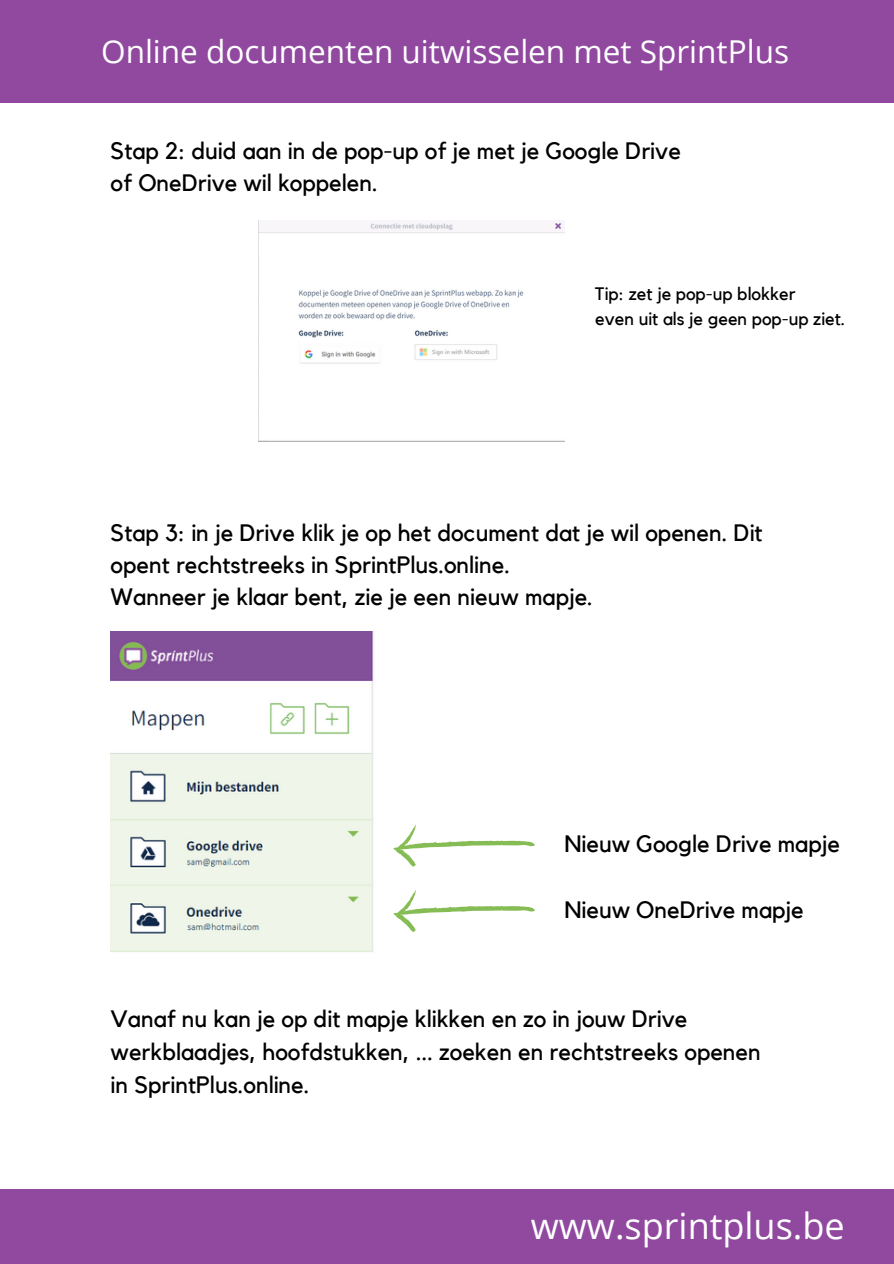
<style>
.page{position:relative;width:894px;height:1264px;background:#fff}
.page>*{position:absolute;margin:0;border:0;box-sizing:border-box;transform-origin:0 0}
.t1{font:36px "Open Sans";color:#fff}
.t2{font:31.5px "Open Sans";color:#fff}
.t3{font:23.7px/32.2px "Kollektif";color:#000}
.t4{font:18px "Kollektif";color:#000}
</style>
<div class="page">
<div style="left:0;top:1189px;width:893px;height:74px;background:#90499f"></div>
<div style="left:0;top:0;width:893px;height:103px;background:#90499f"></div>
<img style="left:258px;top:220px;width:306px;height:221px">
<img style="left:111px;top:631px;width:263px;height:321px">
<svg style="left:393px;top:824px;width:142px;height:42px"></svg>
<svg style="left:393px;top:890px;width:142px;height:42px"></svg>
<p class="t2" style="left:101px;top:29px;width:689px">Online documenten uitwisselen met SprintPlus</p>
<p class="t3" style="left:111px;top:136px;width:571px">Stap 2: duid aan in de pop-up of je met je Google Drive</p>
<p class="t3" style="left:111px;top:168px;width:268px">of OneDrive wil koppelen.</p>
<p class="t4" style="left:595px;top:285px;width:202px">Tip: zet je pop-up blokker</p>
<p class="t4" style="left:595px;top:310px;width:251px">even uit als je geen pop-up ziet.</p>
<p class="t3" style="left:111px;top:517px;width:653px">Stap 3: in je Drive klik je op het document dat je wil openen. Dit opent rechtstreeks in SprintPlus.online.</p>
<p class="t3" style="left:111px;top:582px;width:483px">Wanneer je klaar bent, zie je een nieuw mapje.</p>
<p class="t3" style="left:564px;top:829px;width:277px">Nieuw Google Drive mapje</p>
<p class="t3" style="left:564px;top:894px;width:241px">Nieuw OneDrive mapje</p>
<p class="t3" style="left:111px;top:1003px;width:578px">Vanaf nu kan je op dit mapje klikken en zo in jouw Drive</p>
<p class="t3" style="left:111px;top:1036px;width:651px">werkblaadjes, hoofdstukken, ... zoeken en rechtstreeks openen</p>
<p class="t3" style="left:111px;top:1069px;width:200px">in SprintPlus.online.</p>
<p class="t1" style="left:531px;top:1200px;width:315px">www.sprintplus.be</p>
</div>
